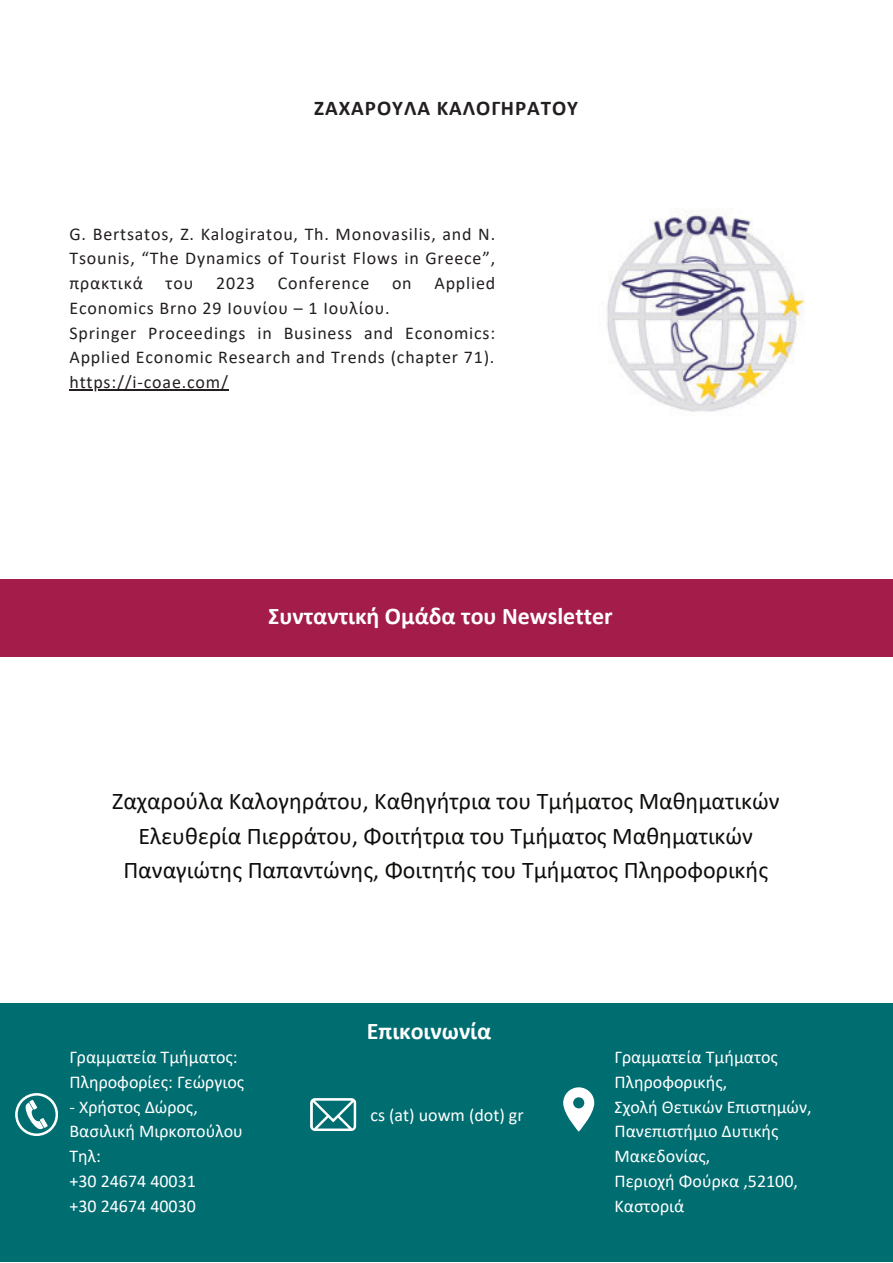
<style>
.page{position:relative;width:893px;height:1263px;background:#fff}
.page>*{position:absolute;margin:0;border:0;box-sizing:border-box;transform-origin:0 0}
.t1{font:24px/34.8px "Calibri";color:#0e0e0c;text-align:center}
.t2{font:700 24px "Calibri";color:#fff}
.t3{font:700 21px "Calibri";letter-spacing:.045em;color:#231f20}
.t4{font:18px/24.8px "Calibri";letter-spacing:.045em;color:#231f20;text-align:justify}
.t5{font:18px/24.8px "Calibri";color:#fff}
</style>
<div class="page">
<div style="left:0;top:1004px;width:892px;height:258px;background:#006d71"></div>
<svg style="left:15px;top:1093px;width:43px;height:43px"></svg>
<svg style="left:310px;top:1098px;width:46px;height:33px"></svg>
<div style="left:0;top:580px;width:893px;height:77px;background:#a41c4a"></div>
<svg style="left:563px;top:1087px;width:31px;height:44px"></svg>
<img style="left:606px;top:210px;width:199px;height:202px">
<hr style="left:69px;top:389px;width:160px;height:1px;background:#231f20">
<p class="t3" style="left:314px;top:99px;width:265px">ΖΑΧΑΡΟYΛΑ ΚΑΛΟΓΗΡAΤΟΥ</p>
<p class="t4" style="left:69px;top:223px;width:427px">G. Bertsatos, Z. Kalogiratou, Th. Monovasilis, and N.<br>Tsounis, “The Dynamics of Tourist Flows in Greece”, πρακτικά</p>
<p class="t4" style="left:166px;top:272px;width:29px">του</p>
<p class="t4" style="left:216px;top:272px;width:40px">2023</p>
<p class="t4" style="left:278px;top:272px;width:93px">Conference</p>
<p class="t4" style="left:392px;top:272px;width:21px">on</p>
<p class="t4" style="left:434px;top:272px;width:62px">Applied</p>
<p class="t4" style="left:69px;top:297px;width:427px;text-align:left">Economics Brno 29 Ιουνίου – 1 Ιουλίου.<br>Springer Proceedings in Business and Economics:<br>Applied Economic Research and Trends (chapter 71). https://i-coae.com/</p>
<h1 class="t2" style="left:268px;top:606px;width:346px">Συνταντική Ομάδα του Newsletter</h1>
<h1 class="t1" style="left:112px;top:785px;width:669px">Ζαχαρούλα Καλογηράτου, Καθηγήτρια του Τμήματος Μαθηματικών<br>Ελευθερία Πιερράτου, Φοιτήτρια του Τμήματος Μαθηματικών<br>Παναγιώτης Παπαντώνης, Φοιτητής του Τμήματος Πληροφορικής</h1>
<h1 class="t2" style="left:367px;top:1021px;width:126px">Επικοινωνία</h1>
<p class="t5" style="left:69px;top:1046px;width:176px">Γραμματεία Τμήματος:<br>Πληροφορίες: Γεώργιος</p>
<p class="t5" style="left:69px;top:1096px;width:175px">- Χρήστος Δώρος,<br>Βασιλική Μιρκοπούλου<br>Τηλ:<br>+30 24674 40031<br>+30 24674 40030</p>
<p class="t5" style="left:370px;top:1104px;width:155px">cs (at) uowm (dot) gr</p>
<p class="t5" style="left:614px;top:1046px;width:199px">Γραμματεία Τμήματος<br>Πληροφορικής,<br>Σχολή Θετικών Επιστημών,<br>Πανεπιστήμιο Δυτικής<br>Μακεδονίας,<br>Περιοχή Φούρκα ,52100,<br>Καστοριά</p>
</div>
